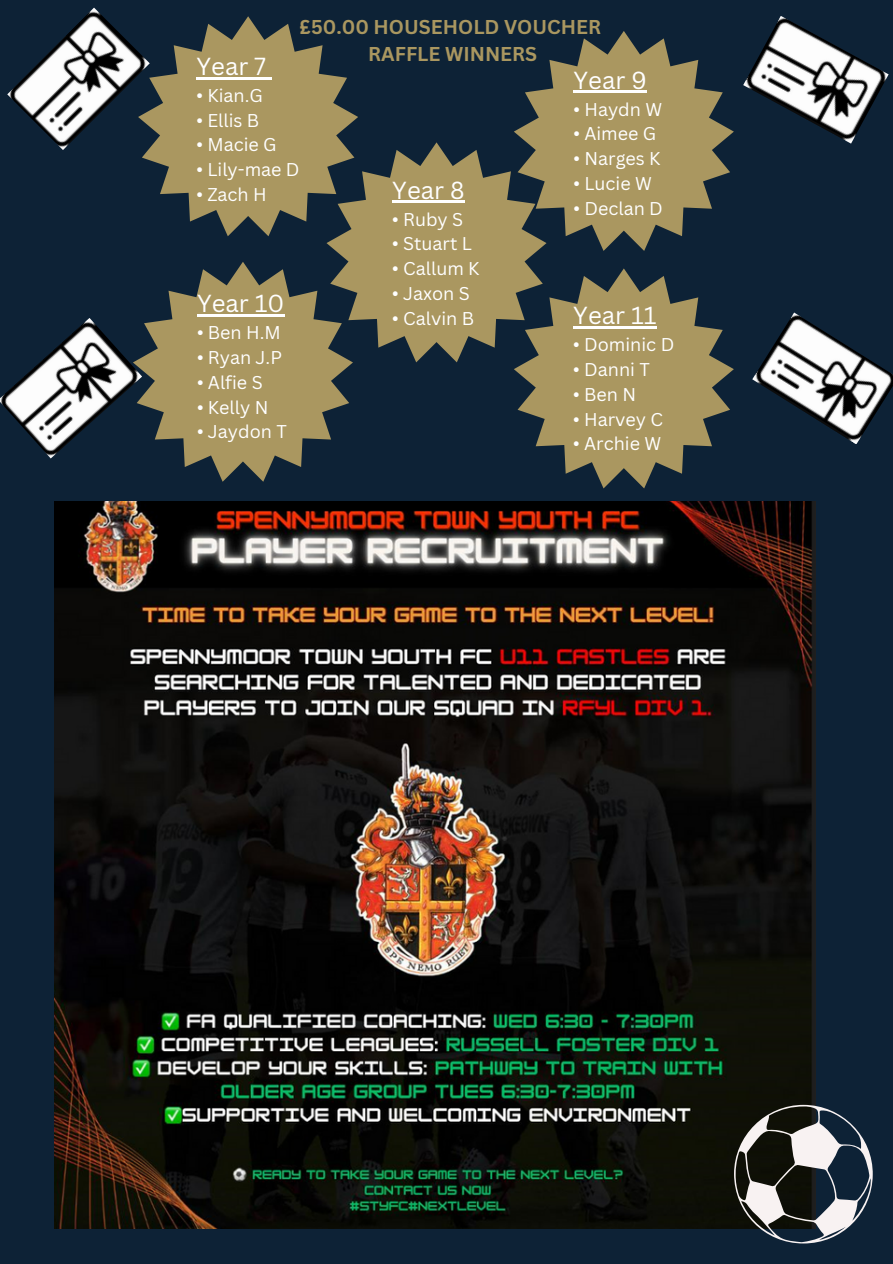
<style>
.page{position:relative;width:893px;height:1264px;background:#fff}
.page>*{position:absolute;margin:0;border:0;box-sizing:border-box;transform-origin:0 0}
.t1{font:24px "Canva Sans";color:#fff}
.t2{font:700 19.5px/27px "Canva Sans";color:#aa9760;text-align:center}
.t3{font:18px "Canva Sans";color:#fff}
</style>
<div class="page">
<div style="left:0;top:0;width:892px;height:1263px;background:#0d2236"></div>
<img style="left:743px;top:16px;width:145px;height:128px">
<svg style="left:142px;top:16px;width:216px;height:220px;fill:#aa9760"></svg>
<svg style="left:514px;top:31px;width:219px;height:220px;fill:#aa9760"></svg>
<svg style="left:142px;top:262px;width:211px;height:220px;fill:#aa9760"></svg>
<svg style="left:514px;top:268px;width:219px;height:220px;fill:#aa9760"></svg>
<svg style="left:326px;top:142px;width:220px;height:220px;fill:#aa9760"></svg>
<img style="left:752px;top:312px;width:140px;height:132px">
<img style="left:0;top:318px;width:142px;height:140px">
<img style="left:7px;top:8px;width:143px;height:142px">
<img style="left:55px;top:501px;width:760px;height:727px">
<svg style="left:734px;top:1104px;width:139px;height:139px"></svg>
<hr style="left:196px;top:77px;width:70px;height:2px;background:#fff">
<svg style="left:266px;top:77px;width:6px;height:2px"></svg>
<hr style="left:573px;top:91px;width:73px;height:2px;background:#fff">
<hr style="left:197px;top:314px;width:87px;height:3px;background:#fff">
<hr style="left:392px;top:201px;width:72px;height:2px;background:#fff">
<hr style="left:573px;top:326px;width:83px;height:3px;background:#fff">
<p class="t2" style="left:299px;top:13px;width:303px">£50.00 HOUSEHOLD VOUCHER<br>RAFFLE WINNERS</p>
<h1 class="t1" style="left:196px;top:49px;width:71px">Year 7</h1>
<p class="t3" style="left:196px;top:83px;width:68px">• Kian.G</p>
<p class="t3" style="left:196px;top:107px;width:64px">• Ellis B</p>
<p class="t3" style="left:196px;top:132px;width:82px">• Macie G</p>
<p class="t3" style="left:196px;top:157px;width:105px">• Lily-mae D</p>
<p class="t3" style="left:196px;top:182px;width:72px">• Zach H</p>
<h1 class="t1" style="left:573px;top:63px;width:75px">Year 9</h1>
<p class="t3" style="left:573px;top:96px;width:90px">• Haydn W</p>
<p class="t3" style="left:573px;top:121px;width:84px">• Aimee G</p>
<p class="t3" style="left:573px;top:146px;width:89px">• Narges K</p>
<p class="t3" style="left:573px;top:171px;width:80px">• Lucie W</p>
<p class="t3" style="left:573px;top:195px;width:91px">• Declan D</p>
<h1 class="t1" style="left:392px;top:173px;width:74px">Year 8</h1>
<p class="t3" style="left:392px;top:206px;width:72px">• Ruby S</p>
<p class="t3" style="left:392px;top:231px;width:81px">• Stuart L</p>
<p class="t3" style="left:392px;top:256px;width:89px">• Callum K</p>
<p class="t3" style="left:392px;top:281px;width:79px">• Jaxon S</p>
<p class="t3" style="left:392px;top:305px;width:83px">• Calvin B</p>
<h1 class="t1" style="left:573px;top:299px;width:85px">Year 11</h1>
<p class="t3" style="left:573px;top:332px;width:102px">• Dominic D</p>
<p class="t3" style="left:573px;top:357px;width:78px">• Danni T</p>
<p class="t3" style="left:573px;top:382px;width:64px">• Ben N</p>
<p class="t3" style="left:573px;top:406px;width:91px">• Harvey C</p>
<p class="t3" style="left:573px;top:431px;width:89px">• Archie W</p>
<h1 class="t1" style="left:197px;top:287px;width:89px">Year 10</h1>
<p class="t3" style="left:197px;top:320px;width:85px">• Ben H.M</p>
<p class="t3" style="left:197px;top:345px;width:86px">• Ryan J.P</p>
<p class="t3" style="left:197px;top:369px;width:67px">• Alfie S</p>
<p class="t3" style="left:197px;top:394px;width:73px">• Kelly N</p>
<p class="t3" style="left:197px;top:419px;width:91px">• Jaydon T</p>
</div>
